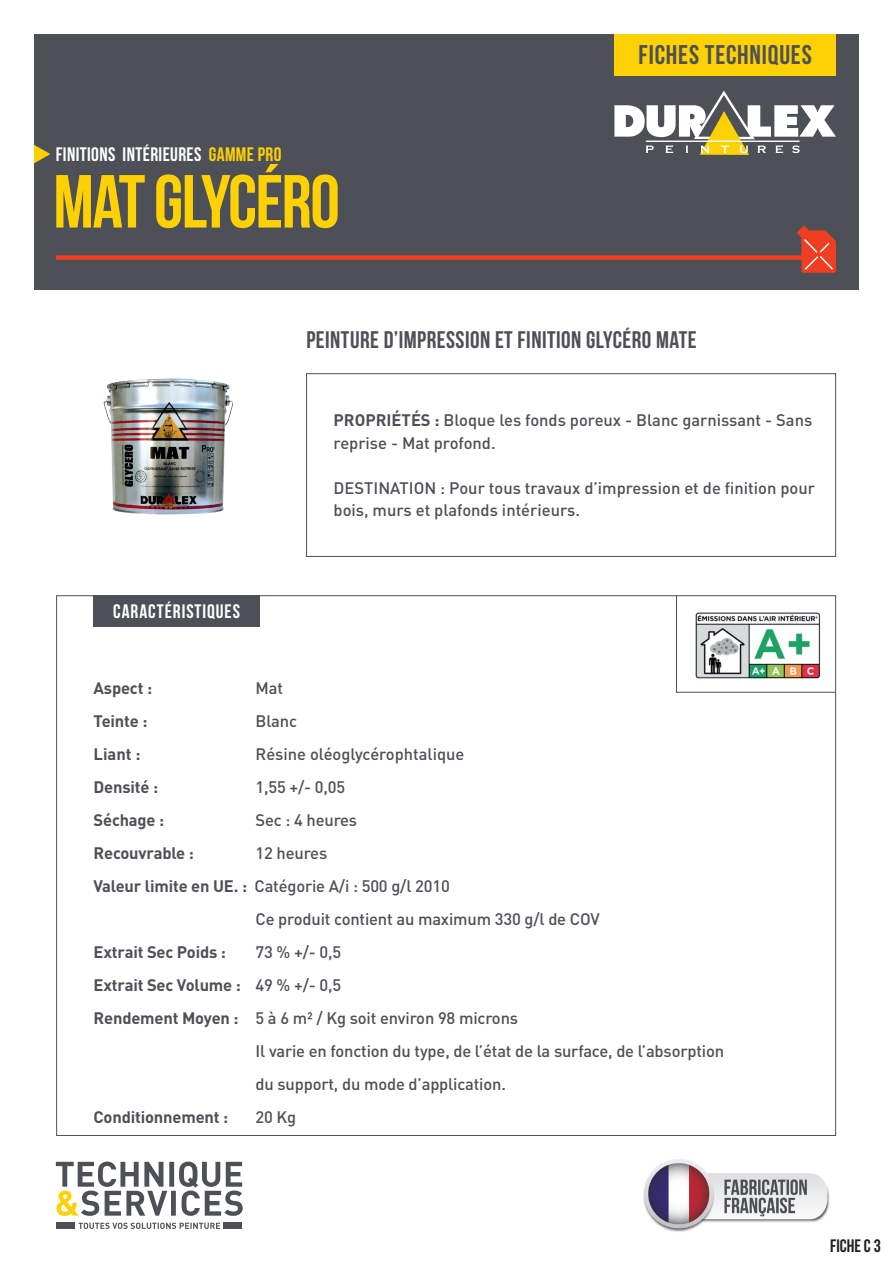
<style>
.page{position:relative;width:893px;height:1263px;background:#fff}
.page>*{position:absolute;margin:0;border:0;box-sizing:border-box;transform-origin:0 0}
.t1{font:75px "Bebas Neue";letter-spacing:-.02em;color:#fed105}
.t2{font:27px "Bebas Neue";letter-spacing:.03em;color:#4d5056}
.t3{font:24px "Bebas Neue";letter-spacing:.02em;color:#4d5056}
.t4{font:19.5px "Bebas Neue";letter-spacing:.02em;color:#fff}
.t5{font:19.5px "Bebas Neue";letter-spacing:.05em;color:#fff}
.t6{font:18px "Bebas Neue";color:#231f20}
.t7{font:500 16.5px "DINOT";letter-spacing:-.01em;color:#4d5056}
.t8{font:700 16.5px "DINOT";letter-spacing:-.01em;color:#4d5056}
.s1{color:#fed105}
.s2{font-weight:700}
.s3{font-weight:500}
</style>
<div class="page">
<div style="left:34px;top:34px;width:825px;height:255px;background:#4d5056"></div>
<div style="left:614px;top:34px;width:222px;height:41px;background:#fed105"></div>
<svg style="left:614px;top:90px;width:222px;height:65px"></svg>
<svg style="left:34px;top:145px;width:16px;height:18px"></svg>
<div style="left:56px;top:255px;width:748px;height:5px;background:#ef3e22"></div>
<svg style="left:797px;top:226px;width:39px;height:47px"></svg>
<img style="left:103px;top:379px;width:121px;height:136px">
<div style="left:306px;top:373px;width:530px;height:184px;border:1px solid #4d5056"></div>
<div style="left:94px;top:595px;width:166px;height:31px;background:#4d5056"></div>
<svg style="left:79px;top:1223px;width:141px;height:6px"></svg>
<svg style="left:56px;top:1161px;width:187px;height:55px"></svg>
<div style="left:56px;top:1222px;width:19px;height:7px;background:#4d5056"></div>
<div style="left:223px;top:1222px;width:19px;height:7px;background:#4d5056"></div>
<hr style="left:676px;top:595px;width:1px;height:98px;background:#4d5056">
<img style="left:643px;top:1159px;width:187px;height:73px">
<hr style="left:676px;top:692px;width:159px;height:1px;background:#4d5056">
<img style="left:695px;top:612px;width:126px;height:67px">
<p class="t4" style="left:56px;top:144px;width:227px">FINITIONS INTÉRIEURES <span class="s1">GAMME PRO</span></p>
<p class="t1" style="left:53px;top:160px;width:288px">MAT GLYCÉRO</p>
<p class="t2" style="left:639px;top:40px;width:175px">FICHES TECHNIQUES</p>
<p class="t3" style="left:306px;top:327px;width:392px">PEINTURE D’IMPRESSION ET FINITION GLYCÉRO MATE</p>
<p class="t5" style="left:113px;top:601px;width:128px">CARACTÉRISTIQUES</p>
<p class="t7" style="left:334px;top:409px;width:480px"><span class="s2">PROPRIÉTÉS :</span> Bloque les fonds poreux - Blanc garnissant - Sans</p>
<p class="t7" style="left:334px;top:432px;width:163px">reprise - Mat profond.</p>
<p class="t7" style="left:334px;top:477px;width:483px">DESTINATION : Pour tous travaux d’impression et de finition pour</p>
<p class="t7" style="left:334px;top:499px;width:248px">bois, murs et plafonds intérieurs.</p>
<p class="t8" style="left:94px;top:677px;width:60px">Aspect :</p>
<p class="t7" style="left:256px;top:677px;width:29px">Mat</p>
<p class="t8" style="left:94px;top:710px;width:55px">Teinte :</p>
<p class="t7" style="left:256px;top:710px;width:43px">Blanc</p>
<p class="t8" style="left:94px;top:743px;width:49px">Liant :</p>
<p class="t7" style="left:256px;top:743px;width:210px">Résine oléoglycérophtalique</p>
<p class="t8" style="left:94px;top:776px;width:66px">Densité :</p>
<p class="t7" style="left:256px;top:776px;width:91px">1,55 +/- 0,05</p>
<p class="t8" style="left:94px;top:809px;width:72px">Séchage :</p>
<p class="t7" style="left:256px;top:809px;width:103px">Sec : 4 heures</p>
<p class="t8" style="left:94px;top:842px;width:102px">Recouvrable :</p>
<p class="t7" style="left:256px;top:842px;width:73px">12 heures</p>
<p class="t7" style="left:94px;top:875px;width:358px"><span class="s2">Valeur limite en UE. :</span> Catégorie A/i : 500 g/l 2010</p>
<p class="t7" style="left:256px;top:908px;width:346px">Ce produit contient au maximum 330 g/l de COV</p>
<p class="t8" style="left:94px;top:941px;width:134px">Extrait Sec Poids :</p>
<p class="t7" style="left:256px;top:941px;width:87px">73 % +/- 0,5</p>
<p class="t8" style="left:94px;top:974px;width:249px">Extrait Sec Volume : <span class="s3">49 % +/- 0,5</span></p>
<p class="t7" style="left:94px;top:1007px;width:426px"><span class="s2">Rendement Moyen :</span> 5 à 6 m² / Kg soit environ 98 microns</p>
<p class="t7" style="left:256px;top:1040px;width:470px">Il varie en fonction du type, de l’état de la surface, de l’absorption</p>
<p class="t7" style="left:256px;top:1073px;width:252px">du support, du mode d’application.</p>
<p class="t8" style="left:94px;top:1106px;width:136px">Conditionnement :</p>
<p class="t7" style="left:256px;top:1106px;width:42px">20 Kg</p>
<p class="t6" style="left:830px;top:1236px;width:52px">FICHE C 3</p>
</div>
